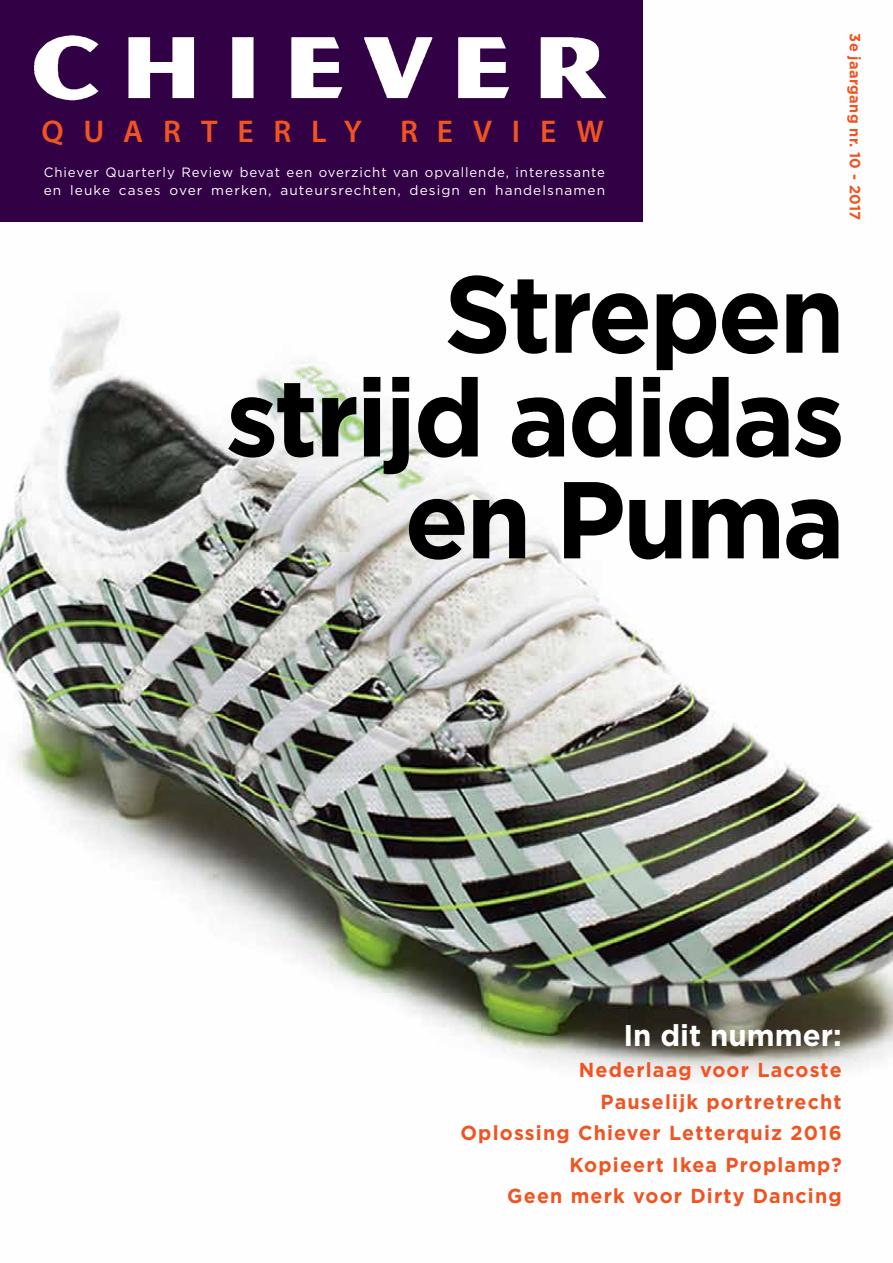
<style>
.page{position:relative;width:893px;height:1263px;background:#fff}
.page>*{position:absolute;margin:0;border:0;box-sizing:border-box;transform-origin:0 0}
.t1{font:700 108.9px/102.8px "Gotham";letter-spacing:-.03em;color:#000;text-align:right}
.t2{font:600 31.5px "Myriad Pro";letter-spacing:.63em;color:#f05423}
.t3{font:700 30px "Gotham";color:#fff}
.t4{font:700 20.25px/31.5px "Gotham";letter-spacing:.06em;color:#f05423;text-align:right}
.t5{font:700 15px "Gotham";letter-spacing:.02em;color:#f05423}
.t6{font:13.5px/18px "Gotham";letter-spacing:.07em;color:#fff}
</style>
<div class="page">
<img style="left:0;top:0;width:893px;height:1078px">
<div style="left:0;top:0;width:642px;height:221px;background:#320044"></div>
<img style="left:34px;top:36px;width:572px;height:65px">
<h2 class="t2" style="left:41px;top:111px;width:564px">QUARTERLY REVIEW</h2>
<p class="t6" style="left:44px;top:163px;width:563px">Chiever Quarterly Review bevat een overzicht van opvallende, interessante en leuke cases over merken, auteursrechten, design en handelsnamen</p>
<p class="t5" style="left:865px;top:33px;width:189px;rotate:90deg">3e jaargang nr. 10 - 2017</p>
<h1 class="t1" style="left:225px;top:262px;width:621px">Strepen strijd adidas en Puma</h1>
<h3 class="t3" style="left:623px;top:1015px;width:220px">In dit nummer:</h3>
<h3 class="t4" style="left:460px;top:1054px;width:383px">Nederlaag voor Lacoste<br>Pauselijk portretrecht<br>Oplossing Chiever Letterquiz 2016<br>Kopieert Ikea Proplamp?<br>Geen merk voor Dirty Dancing</h3>
</div>
